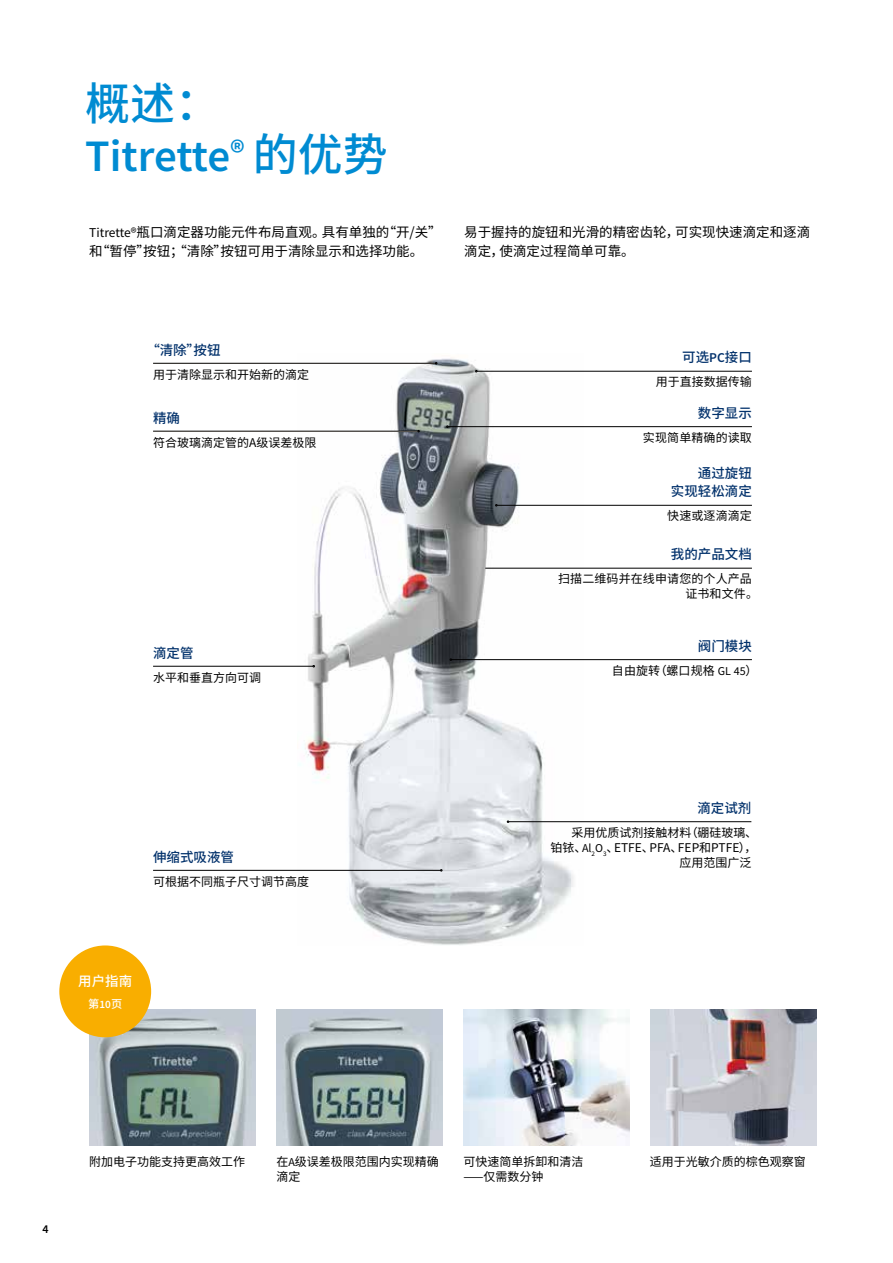
<style>
.page{position:relative;width:893px;height:1263px;background:#fff}
.page>*{position:absolute;margin:0;border:0;box-sizing:border-box;transform-origin:0 0}
.t1{font:600 45px "Source Sans Pro";letter-spacing:-.01em;color:#008bd2}
.t2{font:500 45px "Source Han Sans CN";color:#008bd2}
.t3{font:13.5px/19.5px "Source Han Sans CN";color:#000}
.t4{font:500 13.5px/18px "Source Han Sans CN";color:#03326c;text-align:right}
.t5{font:500 13.5px "Source Han Sans CN";color:#fff}
.t6{font:12px/15px "Source Han Sans CN";color:#000}
.t7{font:600 12px "Source Sans Pro";color:#000}
.t8{font:500 11.25px "Source Han Sans CN";color:#fff}
.s1{font-family:"Source Han Sans CN";font-weight:500}
.s2{font-family:"Source Sans Pro"}
.s3{font-family:"Source Sans Pro";font-weight:600}
</style>
<div class="page">
<img style="left:463px;top:1009px;width:166px;height:137px">
<img style="left:276px;top:1009px;width:166px;height:137px">
<img style="left:89px;top:1009px;width:166px;height:137px">
<img style="left:651px;top:1009px;width:165px;height:137px">
<img style="left:298px;top:358px;width:286px;height:587px">
<div style="left:59px;top:945px;width:92px;height:92px;background:#f9ae00;border-radius:50%"></div>
<hr style="left:153px;top:363px;width:282px;height:1px;background:#000">
<hr style="left:153px;top:431px;width:265px;height:1px;background:#000">
<hr style="left:153px;top:666px;width:160px;height:1px;background:#000">
<hr style="left:153px;top:870px;width:288px;height:1px;background:#000">
<hr style="left:448px;top:426px;width:304px;height:1px;background:#000">
<hr style="left:477px;top:371px;width:275px;height:1px;background:#000">
<hr style="left:452px;top:659px;width:300px;height:1px;background:#000">
<hr style="left:497px;top:505px;width:255px;height:1px;background:#000">
<hr style="left:509px;top:821px;width:242px;height:1px;background:#000">
<hr style="left:485px;top:568px;width:267px;height:1px;background:#000">
<h1 class="t2" style="left:85px;top:78px;width:136px">概述：</h1>
<h1 class="t1" style="left:85px;top:126px;width:304px">Titrette<sup>®</sup> <span class="s1">的优势</span></h1>
<p class="t3" style="left:89px;top:222px;width:354px"><span class="s2">Titrette®</span>瓶口滴定器功能元件布局直观。具有单独的“开/关”和“暂停”按钮；“清除”按钮可用于清除显示和选择功能。</p>
<p class="t3" style="left:464px;top:222px;width:347px">易于握持的旋钮和光滑的精密齿轮，可实现快速滴定和逐滴滴定，使滴定过程简单可靠。</p>
<p class="t4" style="left:146px;top:342px;width:76px">“清除”按钮</p>
<p class="t6" style="left:153px;top:368px;width:157px">用于清除显示和开始新的滴定</p>
<p class="t4" style="left:153px;top:409px;width:28px">精确</p>
<p class="t6" style="left:153px;top:435px;width:165px">符合玻璃滴定管的A级误差极限</p>
<p class="t4" style="left:153px;top:644px;width:42px">滴定管</p>
<p class="t6" style="left:153px;top:670px;width:110px">水平和垂直方向可调</p>
<p class="t4" style="left:153px;top:849px;width:83px">伸缩式吸液管</p>
<p class="t6" style="left:153px;top:875px;width:158px">可根据不同瓶子尺寸调节高度</p>
<p class="t5" style="left:78px;top:973px;width:55px">用户指南</p>
<p class="t8" style="left:88px;top:997px;width:36px">第<span class="s3">10</span>页</p>
<p class="t4" style="left:682px;top:349px;width:71px">可选<span class="s3">PC</span>接口</p>
<p class="t6" style="left:656px;top:375px;width:97px">用于直接数据传输</p>
<p class="t4" style="left:698px;top:404px;width:55px">数字显示</p>
<p class="t6" style="left:643px;top:430px;width:110px">实现简单精确的读取</p>
<p class="t4" style="left:671px;top:465px;width:82px">通过旋钮<br>实现轻松滴定</p>
<p class="t6" style="left:667px;top:509px;width:86px">快速或逐滴滴定</p>
<p class="t4" style="left:671px;top:545px;width:82px">我的产品文档</p>
<p class="t6" style="left:685px;top:571px;width:74px;text-indent:-127px">扫描二维码并在线申请您的个人产品证书和文件。</p>
<p class="t4" style="left:698px;top:637px;width:55px">阀门模块</p>
<p class="t6" style="left:612px;top:663px;width:147px">自由旋转（螺口规格 <span class="s2">GL 45</span>）</p>
<p class="t4" style="left:697px;top:799px;width:55px">滴定试剂</p>
<p class="t6" style="left:571px;top:825px;width:187px">采用优质试剂接触材料（硼硅玻璃、</p>
<p class="t6" style="left:551px;top:840px;width:208px">铂铱、<span class="s2">Al</span><sub>2</sub><span class="s2">O</span><sub>3</sub>、ETFE、PFA、FEP和PTFE），</p>
<p class="t6" style="left:679px;top:855px;width:73px">应用范围广泛</p>
<p class="t7" style="left:43px;top:1221px;width:8px">4</p>
<p class="t6" style="left:89px;top:1154px;width:158px">附加电子功能支持更高效工作</p>
<p class="t6" style="left:276px;top:1154px;width:164px">在<span class="s2">A</span>级误差极限范围内实现精确滴定</p>
<p class="t6" style="left:463px;top:1154px;width:121px">可快速简单拆卸和清洁——仅需数分钟</p>
<p class="t6" style="left:650px;top:1154px;width:157px">适用于光敏介质的棕色观察窗</p>
</div>
